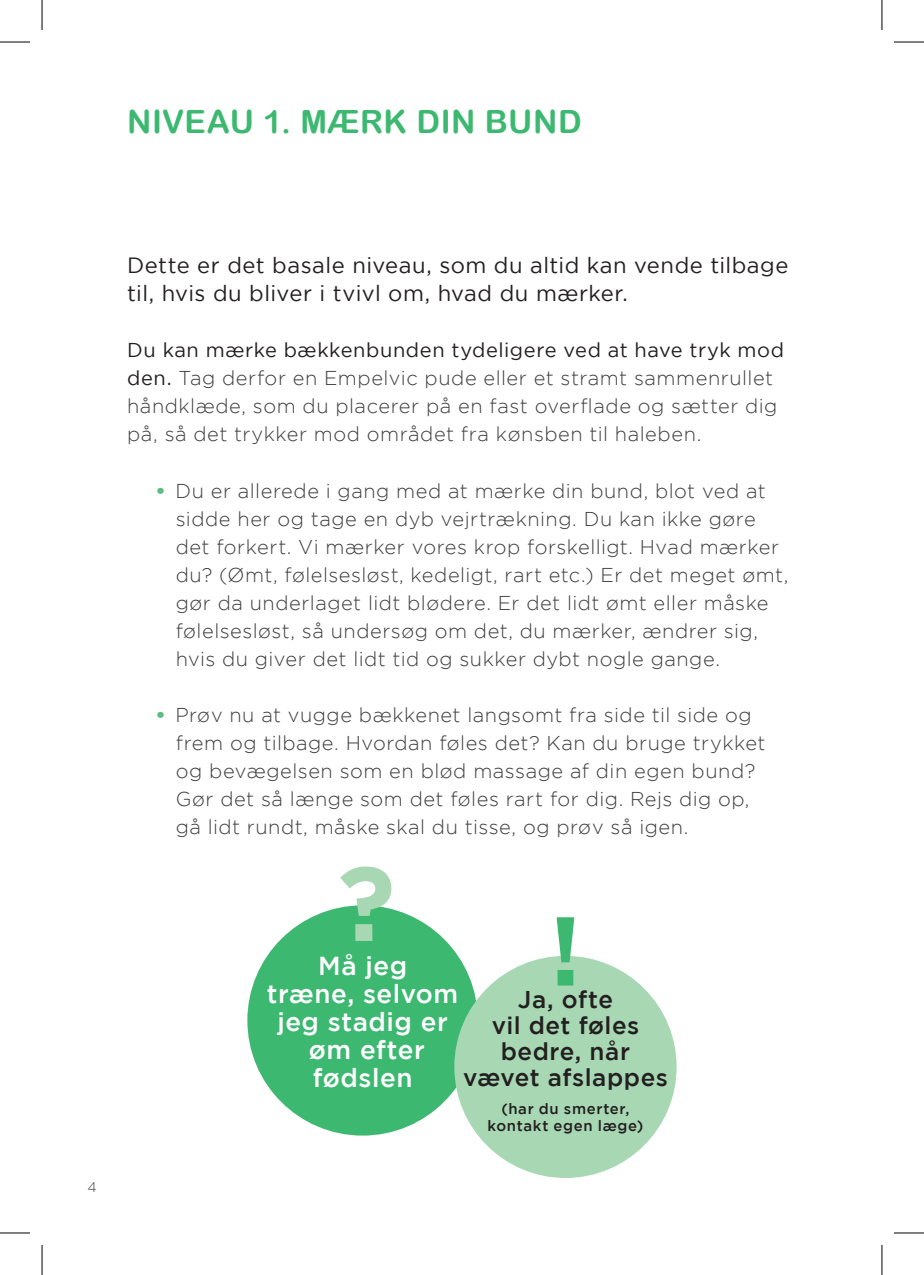
<style>
.page{position:relative;width:924px;height:1275px;background:#fff}
.page>*{position:absolute;margin:0;border:0;box-sizing:border-box;transform-origin:0 0}
.t1{font:700 104.8px "Gotham";color:#a7d7b3}
.t2{font:700 97.6px "Gotham";color:#3db871}
.t3{font:32px "Arial Rounded MT Bold";letter-spacing:.015em;color:#3db871}
.t4{font:500 26px/28px "Gotham";letter-spacing:.02em;color:#fff;text-align:center}
.t5{font:500 24.2px/26px "Gotham";letter-spacing:.02em;color:#231f20;text-align:center}
.t6{font:22px/28px "Gotham";letter-spacing:.02em;color:#231f20}
.t7{font:300 20px/28px "Gotham";letter-spacing:.025em;color:#3e3e3f}
.t8{font:500 14.8px/16.8px "Gotham";letter-spacing:.045em;color:#231f20;text-align:center}
.t9{font:300 14px "Gotham";color:#3e3e3f}
.s1{font-weight:400;color:#231f20}
.s2{font-size:26px;color:#5bbe7e}
</style>
<div class="page">
<div style="left:247px;top:905px;width:230px;height:230px;background:#3db871;border-radius:50%"></div>
<div style="left:454px;top:956px;width:222px;height:222px;background:#a7d7b3;border-radius:50%"></div>
<hr style="left:0;top:42px;width:30px;height:1px;background:#000">
<hr style="left:893px;top:42px;width:30px;height:1px;background:#000">
<hr style="left:0;top:1232px;width:30px;height:1px;background:#000">
<hr style="left:893px;top:1232px;width:30px;height:1px;background:#000">
<hr style="left:42px;top:0;width:1px;height:30px;background:#000">
<hr style="left:42px;top:1245px;width:1px;height:30px;background:#000">
<hr style="left:881px;top:0;width:1px;height:30px;background:#000">
<hr style="left:881px;top:1245px;width:1px;height:30px;background:#000">
<h3 class="t3" style="left:127px;top:103px;width:456px">NIVEAU 1. MÆRK DIN BUND</h3>
<p class="t9" style="left:87px;top:1179px;width:11px">4</p>
<p class="t6" style="left:127px;top:251px;width:662px">Dette er det basale niveau, som du altid kan vende tilbage til, hvis du bliver i tvivl om, hvad du mærker.</p>
<p class="t7" style="left:127px;top:336px;width:658px"><span class="s1">Du kan mærke bækkenbunden tydeligere ved at have tryk mod den.</span> Tag derfor en Empelvic pude eller et stramt sammenrullet håndklæde, som du placerer på en fast overflade og sætter dig på, så det trykker mod området fra kønsben til haleben.</p>
<p class="t7" style="left:176px;top:476px;width:613px;text-indent:-21px"><span class="s2">•</span> Du er allerede i gang med at mærke din bund, blot ved at sidde her og tage en dyb vejrtrækning. Du kan ikke gøre det forkert. Vi mærker vores krop forskelligt. Hvad mærker du? (Ømt, følelsesløst, kedeligt, rart etc.) Er det meget ømt, gør da underlaget lidt blødere. Er det lidt ømt eller måske følelsesløst, så undersøg om det, du mærker, ændrer sig, hvis du giver det lidt tid og sukker dybt nogle gange.</p>
<p class="t7" style="left:176px;top:700px;width:591px;text-indent:-21px"><span class="s2">•</span> Prøv nu at vugge bækkenet langsomt fra side til side og frem og tilbage. Hvordan føles det? Kan du bruge trykket og bevægelsen som en blød massage af din egen bund?<br>Gør det så længe som det føles rart for dig. Rejs dig op, gå lidt rundt, måske skal du tisse, og prøv så igen.</p>
<h1 class="t1" style="left:338px;top:843px;width:59px">?</h1>
<h3 class="t4" style="left:267px;top:951px;width:193px">Må jeg<br>træne, selvom jeg stadig er øm efter fødslen</h3>
<h2 class="t2" style="left:549px;top:894px;width:33px">!</h2>
<p class="t5" style="left:463px;top:985px;width:206px">Ja, ofte<br>vil det føles bedre, når vævet afslappes</p>
<p class="t8" style="left:487px;top:1100px;width:157px">(har du smerter, kontakt egen læge)</p>
</div>
